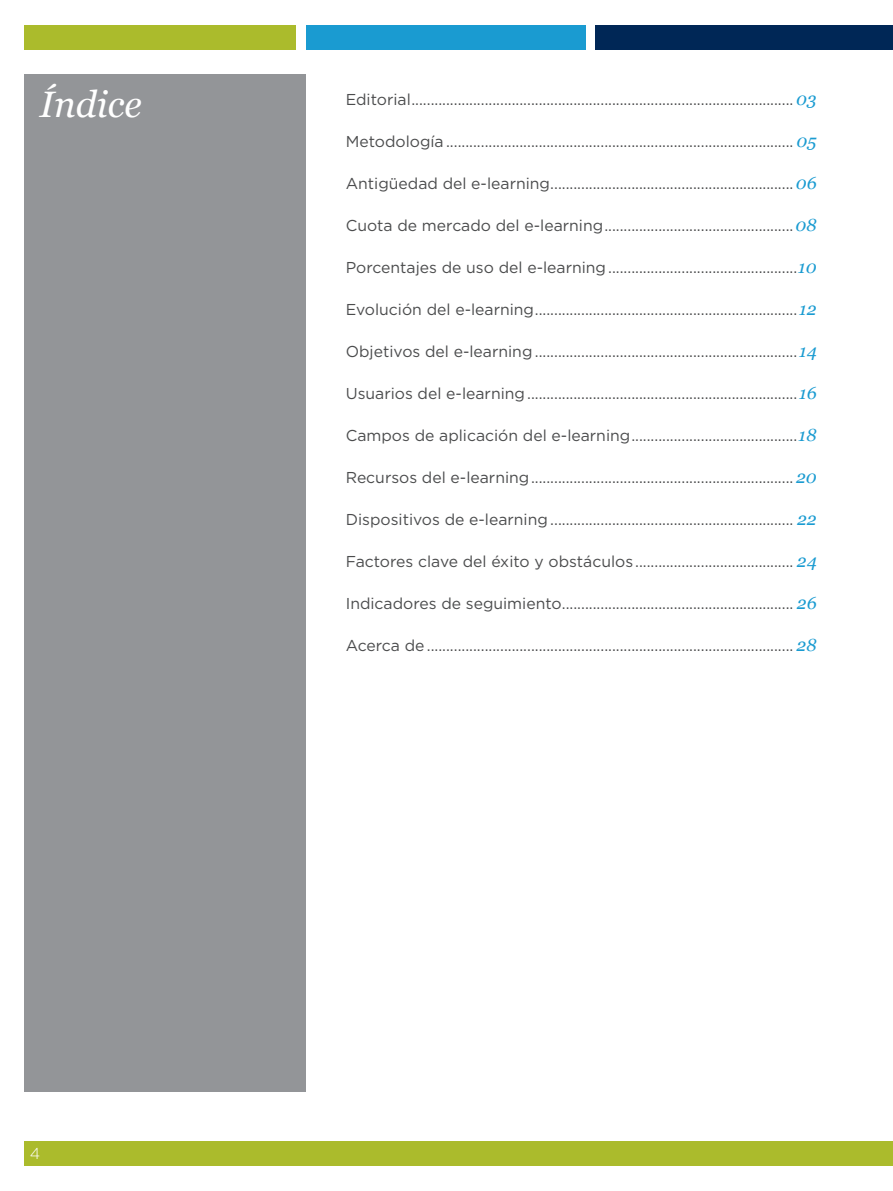
<style>
.page{position:relative;width:893px;height:1191px;background:#fff}
.page>*{position:absolute;margin:0;border:0;box-sizing:border-box;transform-origin:0 0}
.t1{font:italic 36.75px "Georgia";color:#fff}
.t2{font:15.75px "Gotham";color:#4b4c4d}
.t3{font:300 15.75px "Gotham";color:#fff}
.s1{font-family:"Georgia";font-style:italic;font-size:17.5px;color:#1a9bd1}
</style>
<div class="page">
<div style="left:25px;top:25px;width:271px;height:25px;background:#abbb2c"></div>
<div style="left:306px;top:25px;width:280px;height:25px;background:#1a9bd1"></div>
<div style="left:25px;top:1141px;width:868px;height:25px;background:#abbb2c"></div>
<div style="left:595px;top:25px;width:298px;height:25px;background:#002756"></div>
<div style="left:25px;top:74px;width:281px;height:1017px;background:#939598"></div>
<h1 class="t1" style="left:40px;top:81px;width:104px">Índice</h1>
<p class="t2" style="left:346px;top:89px;width:472px">Editorial................................................................................................... <span class="s1">03</span></p>
<p class="t2" style="left:346px;top:131px;width:472px">Metodología .......................................................................................... <span class="s1">05</span></p>
<p class="t2" style="left:346px;top:173px;width:472px">Antigüedad del e-learning............................................................... <span class="s1">06</span></p>
<p class="t2" style="left:346px;top:215px;width:472px">Cuota de mercado del e-learning.................................................<span class="s1">08</span></p>
<p class="t2" style="left:346px;top:257px;width:472px">Porcentajes de uso del e-learning.................................................<span class="s1">10</span></p>
<p class="t2" style="left:346px;top:299px;width:472px">Evolución del e-learning.................................................................... <span class="s1">12</span></p>
<p class="t2" style="left:346px;top:341px;width:472px">Objetivos del e-learning....................................................................<span class="s1">14</span></p>
<p class="t2" style="left:346px;top:383px;width:472px">Usuarios del e-learning......................................................................<span class="s1">16</span></p>
<p class="t2" style="left:346px;top:425px;width:472px">Campos de aplicación del e-learning...........................................<span class="s1">18</span></p>
<p class="t2" style="left:346px;top:467px;width:472px">Recursos del e-learning.................................................................... <span class="s1">20</span></p>
<p class="t2" style="left:346px;top:509px;width:472px">Dispositivos de e-learning............................................................... <span class="s1">22</span></p>
<p class="t2" style="left:346px;top:551px;width:472px">Factores clave del éxito y obstáculos ......................................... <span class="s1">24</span></p>
<p class="t2" style="left:346px;top:593px;width:472px">Indicadores de seguimiento............................................................ <span class="s1">26</span></p>
<p class="t2" style="left:346px;top:635px;width:472px">Acerca de............................................................................................... <span class="s1">28</span></p>
<p class="t3" style="left:30px;top:1143px;width:12px">45</p>
</div>
